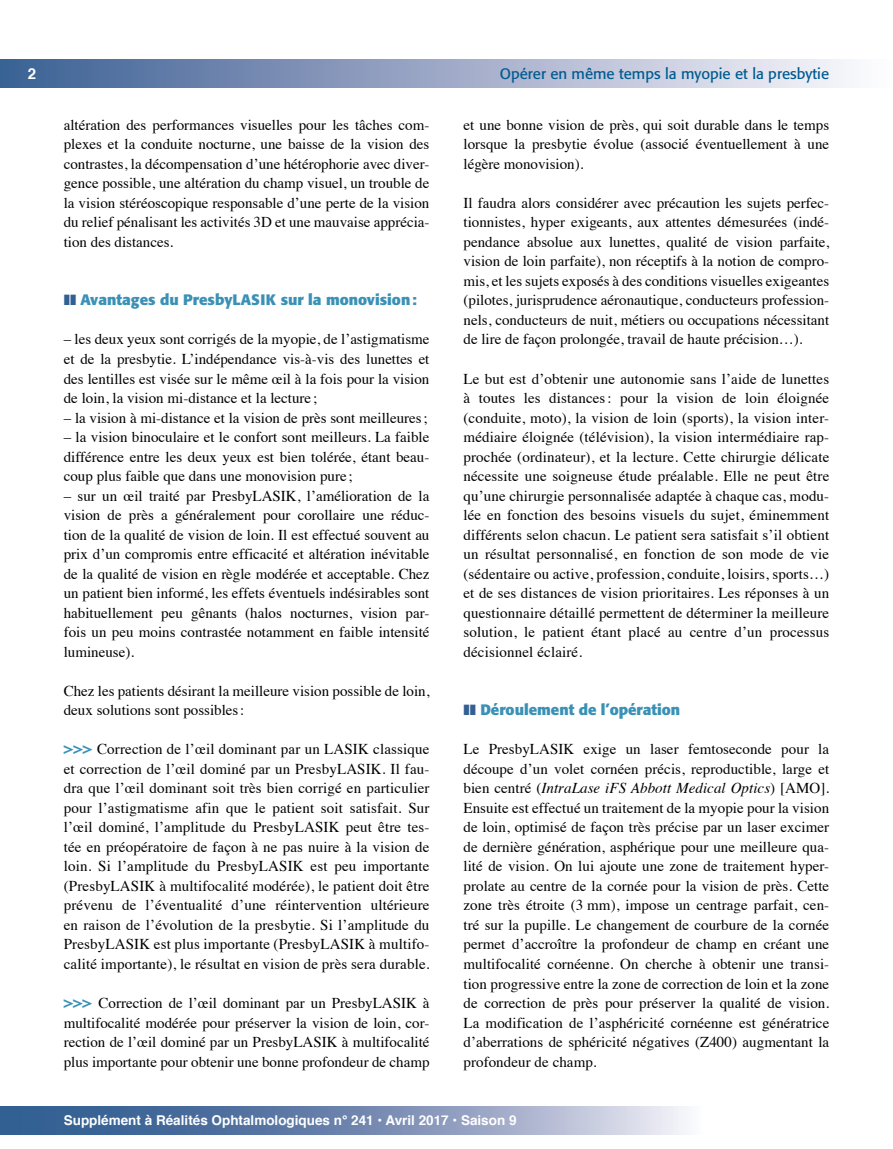
<style>
.page{position:relative;width:893px;height:1149px;background:#fff}
.page>*{position:absolute;margin:0;border:0;box-sizing:border-box;transform-origin:0 0}
.t1{font:15px/19.5px "Times";color:#000;text-align:justify}
.t2{font:700 15px "Formata";color:#3a91b5}
.t3{font:15px "Formata";color:#005b90}
.t4{font:700 15px "Helvetica";color:#fff}
.t5{font:700 13.5px "Helvetica";color:#fff}
.s1{font-weight:700;font-size:16.5px;color:#3a91b5}
.s2{font-style:italic}
</style>
<div class="page">
<div style="left:0;top:60px;width:893px;height:27px;background:linear-gradient(to right,#3b5d93,#fffafe)"></div>
<svg style="left:0;top:1106px;width:685px;height:27px;background:#7990b5"></svg>
<p class="t4" style="left:28px;top:62px;width:10px">2</p>
<p class="t1" style="left:64px;top:114px;width:367px">altération des performances visuelles pour les tâches com&shy;plexes et la conduite nocturne, une baisse de la vision des contrastes, la décompensation d’une hétérophorie avec diver&shy;gence possible, une altération du champ visuel, un trouble de la vision stéréoscopique responsable d’une perte de la vision du relief pénalisant les activités 3D et une mauvaise apprécia&shy;tion des distances.</p>
<p class="t2" style="left:81px;top:290px;width:338px">Avantages du PresbyLASIK sur la monovision:</p>
<p class="t1" style="left:64px;top:328px;width:367px">– les deux yeux sont corrigés de la myopie, de l’astigmatisme et de la presbytie. L’indépendance vis-à-vis des lunettes et des lentilles est visée sur le même œil à la fois pour la vision de loin, la vision mi-distance et la lecture ;</p>
<p class="t1" style="left:64px;top:406px;width:365px">– la vision à mi-distance et la vision de près sont meilleures;</p>
<p class="t1" style="left:64px;top:426px;width:367px">– la vision binoculaire et le confort sont meilleurs. La faible différence entre les deux yeux est bien tolérée, étant beau&shy;coup plus faible que dans une monovision pure ;</p>
<p class="t1" style="left:64px;top:484px;width:367px">– sur un œil traité par PresbyLASIK, l’amélioration de la vision de près a généralement pour corollaire une réduc&shy;tion de la qualité de vision de loin. Il est effectué souvent au prix d’un compromis entre efficacité et altération inévitable de la qualité de vision en règle modérée et acceptable. Chez un patient bien informé, les effets éventuels indésirables sont habituellement peu gênants (halos nocturnes, vision par&shy;fois un peu moins contrastée notamment en faible intensité lumineuse).</p>
<p class="t1" style="left:64px;top:679px;width:367px">Chez les patients désirant la meilleure vision possible de loin, deux solutions sont possibles:</p>
<p class="t1" style="left:64px;top:738px;width:367px"><span class="s1">&gt;&gt;&gt;</span> Correction de l’œil dominant par un LASIK classique et correction de l’œil dominé par un PresbyLASIK. Il fau&shy;dra que l’œil dominant soit très bien corrigé en particulier pour l’astigmatisme afin que le patient soit satisfait. Sur l’œil dominé, l’amplitude du PresbyLASIK peut être tes&shy;tée en préopératoire de façon à ne pas nuire à la vision de loin. Si l’amplitude du PresbyLASIK est peu importante (PresbyLASIK à multifocalité modérée), le patient doit être prévenu de l’éventualité d’une réintervention ultérieure en raison de l’évolution de la presbytie. Si l’amplitude du PresbyLASIK est plus importante (PresbyLASIK à multifo&shy;calité importante), le résultat en vision de près sera durable.</p>
<p class="t1" style="left:64px;top:991px;width:367px"><span class="s1">&gt;&gt;&gt;</span> Correction de l’œil dominant par un PresbyLASIK à multifocalité modérée pour préserver la vision de loin, cor&shy;rection de l’œil dominé par un PresbyLASIK à multifocalité plus importante pour obtenir une bonne profondeur de champ</p>
<p class="t3" style="left:500px;top:65px;width:331px">Opérer en même temps la myopie et la presbytie</p>
<p class="t1" style="left:463px;top:114px;width:367px">et une bonne vision de près, qui soit durable dans le temps lorsque la presbytie évolue (associé éventuellement à une légère monovision).</p>
<p class="t1" style="left:463px;top:192px;width:367px">Il faudra alors considérer avec précaution les sujets perfec&shy;tionnistes, hyper exigeants, aux attentes démesurées (indé&shy;pendance absolue aux lunettes, qualité de vision parfaite, vision de loin parfaite), non réceptifs à la notion de compro&shy;mis, et les sujets exposés à des conditions visuelles exigeantes (pilotes, jurisprudence aéronautique, conducteurs profession&shy;nels, conducteurs de nuit, métiers ou occupations nécessitant de lire de façon prolongée, travail de haute précision…).</p>
<p class="t1" style="left:463px;top:367px;width:367px">Le but est d’obtenir une autonomie sans l’aide de lunettes à toutes les distances: pour la vision de loin éloignée (conduite, moto), la vision de loin (sports), la vision inter&shy;médiaire éloignée (télévision), la vision intermédiaire rap&shy;prochée (ordinateur), et la lecture. Cette chirurgie délicate nécessite une soigneuse étude préalable. Elle ne peut être qu’une chirurgie personnalisée adaptée à chaque cas, modu&shy;lée en fonction des besoins visuels du sujet, éminemment différents selon chacun. Le patient sera satisfait s’il obtient un résultat personnalisé, en fonction de son mode de vie (sédentaire ou active, profession, conduite, loisirs, sports…) et de ses distances de vision prioritaires. Les réponses à un questionnaire détaillé permettent de déterminer la meilleure solution, le patient étant placé au centre d’un processus décisionnel éclairé.</p>
<p class="t2" style="left:480px;top:700px;width:201px">Déroulement de l’opération</p>
<p class="t1" style="left:463px;top:738px;width:367px">Le PresbyLASIK exige un laser femtoseconde pour la découpe d’un volet cornéen précis, reproductible, large et bien centré (<span class="s2">IntraLase iFS Abbott Medical Optics</span>) [AMO].<br>Ensuite est effectué un traitement de la myopie pour la vision de loin, optimisé de façon très précise par un laser excimer de dernière génération, asphérique pour une meilleure qua&shy;lité de vision. On lui ajoute une zone de traitement hyper&shy;prolate au centre de la cornée pour la vision de près. Cette zone très étroite (3 mm), impose un centrage parfait, cen&shy;tré sur la pupille. Le changement de courbure de la cornée permet d’accroître la profondeur de champ en créant une multifocalité cornéenne. On cherche à obtenir une transi&shy;tion progressive entre la zone de correction de loin et la zone de correction de près pour préserver la qualité de vision.<br>La modification de l’asphéricité cornéenne est génératrice d’aberrations de sphéricité négatives (Z400) augmentant la profondeur de champ.</p>
<p class="t5" style="left:64px;top:1109px;width:454px">Supplément à Réalités Ophtalmologiques n° 241 • Avril 2017 • Saison 9</p>
</div>
